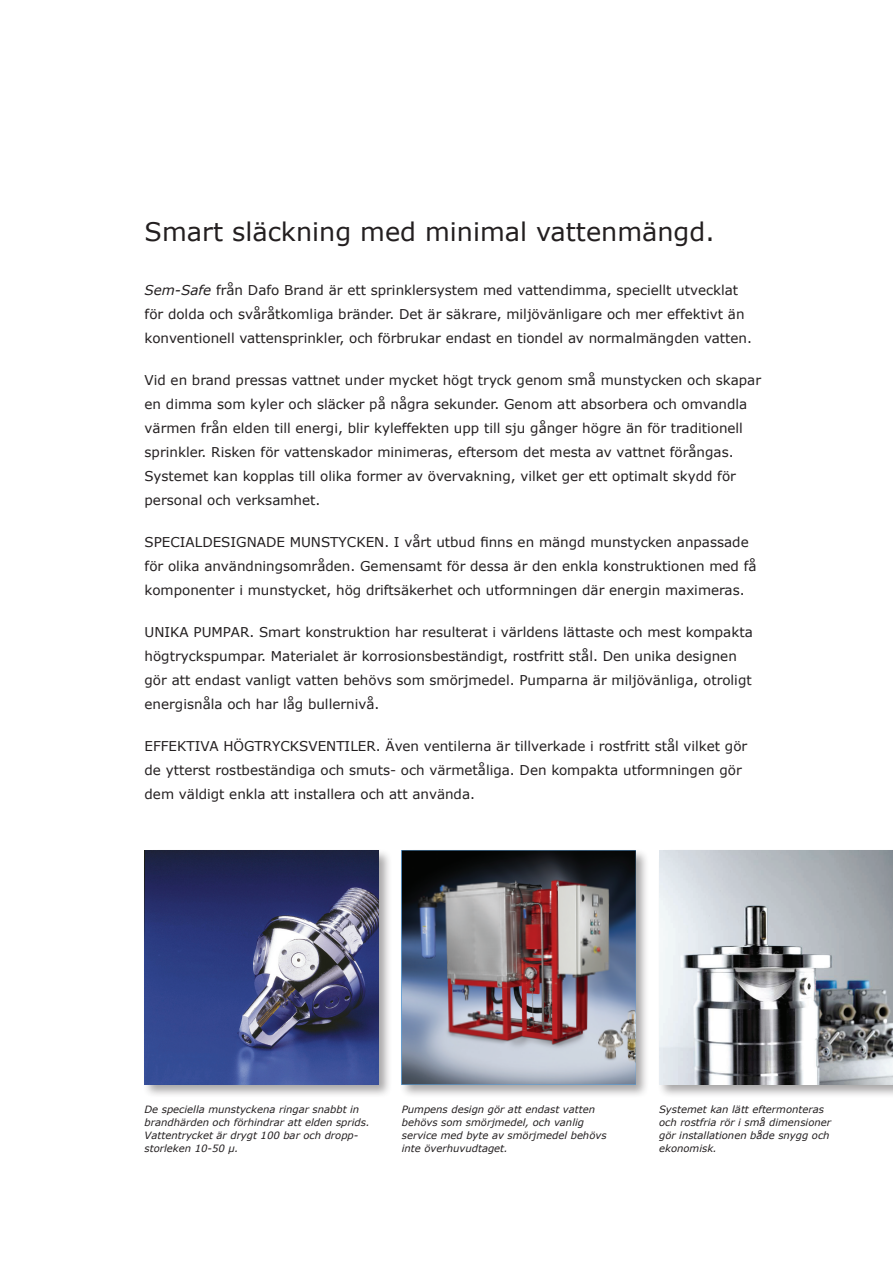
<style>
.page{position:relative;width:893px;height:1263px;background:#fff}
.page>*{position:absolute;margin:0;border:0;box-sizing:border-box;transform-origin:0 0}
.t1{font:25.5px "Verdana";color:#231f20}
.t2{font:13.5px/24px "Verdana";color:#231f20}
.t3{font:italic 10.05px/12.8px "Verdana";color:#231f20}
.s1{font-style:italic}
</style>
<div class="page">
<div style="left:142px;top:848px;width:251px;height:250px;background:#231f20;opacity:.4"></div>
<img style="left:145px;top:850px;width:233px;height:234px">
<div style="left:400px;top:848px;width:250px;height:251px;background:#231f20;opacity:.4"></div>
<img style="left:402px;top:850px;width:234px;height:234px">
<div style="left:657px;top:848px;width:236px;height:251px;background:#231f20;opacity:.4"></div>
<img style="left:659px;top:850px;width:234px;height:234px">
<h1 class="t1" style="left:145px;top:215px;width:572px">Smart släckning med minimal vattenmängd.</h1>
<p class="t2" style="left:145px;top:278px;width:609px"><span class="s1">Sem-Safe</span> från Dafo Brand är ett sprinklersystem med vattendimma, speciellt utvecklat för dolda och svåråtkomliga bränder. Det är säkrare, miljövänligare och mer effektivt än konventionell vattensprinkler, och förbrukar endast en tiondel av normalmängden vatten.</p>
<p class="t2" style="left:145px;top:368px;width:618px">Vid en brand pressas vattnet under mycket högt tryck genom små munstycken och skapar en dimma som kyler och släcker på några sekunder. Genom att absorbera och omvandla värmen från elden till energi, blir kyleffekten upp till sju gånger högre än för traditionell sprinkler. Risken för vattenskador minimeras, eftersom det mesta av vattnet förångas.<br>Systemet kan kopplas till olika former av övervakning, vilket ger ett optimalt skydd för personal och verksamhet.</p>
<p class="t2" style="left:145px;top:530px;width:613px">Specialdesignade munstycken. I vårt utbud finns en mängd munstycken anpassade för olika användningsområden. Gemensamt för dessa är den enkla konstruktionen med få komponenter i munstycket, hög driftsäkerhet och utformningen där energin maximeras.</p>
<p class="t2" style="left:145px;top:620px;width:610px">U nika pumpar. Smart konstruktion har resulterat i världens lättaste och mest kompakta högtryckspumpar. Materialet är korrosionsbeständigt, rostfritt stål. Den unika designen gör att endast vanligt vatten behövs som smörjmedel. Pumparna är miljövänliga, otroligt energisnåla och har låg bullernivå.</p>
<p class="t2" style="left:145px;top:734px;width:604px">Effektiva högtrycksventiler. Även ventilerna är tillverkade i rostfritt stål vilket gör de ytterst rostbeständiga och smuts- och värmetåliga. Den kompakta utformningen gör dem väldigt enkla att installera och att använda.</p>
<p class="t3" style="left:145px;top:1103px;width:227px">De speciella munstyckena ringar snabbt in brandhärden och förhindrar att elden sprids.<br>Vattentrycket är drygt 100 bar och dropp&shy;storleken 10-50 µ.</p>
<p class="t3" style="left:402px;top:1103px;width:206px">Pumpens design gör att endast vatten behövs som smörjmedel, och vanlig service med byte av smörjmedel behövs inte överhuvudtaget.</p>
<p class="t3" style="left:659px;top:1103px;width:173px">Systemet kan lätt eftermonteras och rostfria rör i små dimensioner gör installationen både snygg och ekonomisk.</p>
</div>
